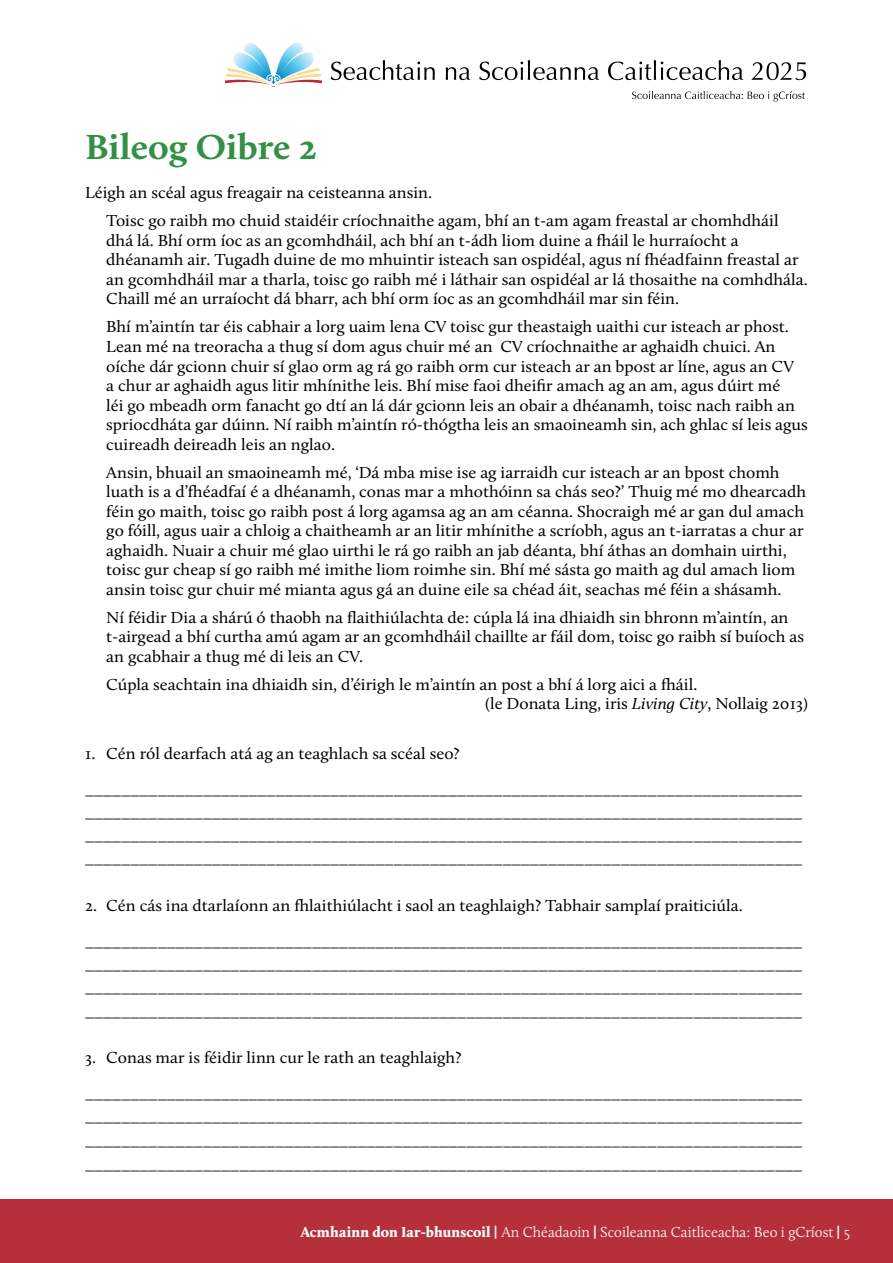
<style>
.page{position:relative;width:893px;height:1263px;background:#fff}
.page>*{position:absolute;margin:0;border:0;box-sizing:border-box;transform-origin:0 0}
.t1{font:700 36px "Calluna";color:#2f9142;scale:1.05 1}
.t2{font:16.5px/19.5px "Calluna";color:#000;scale:1.05 1}
.t3{font:300 15px "Calluna";color:#fff}
.s1{font-style:italic}
.s2{font-weight:900}
.s3{font-family:"Karmina";font-weight:700}
</style>
<div class="page">
<div style="left:0;top:1199px;width:893px;height:64px;background:#b6303b"></div>
<svg style="left:225px;top:43px;width:97px;height:44px"></svg>
<svg style="left:632px;top:91px;width:173px;height:11px"></svg>
<svg style="left:331px;top:60px;width:104px;height:20px"></svg>
<svg style="left:446px;top:67px;width:24px;height:13px"></svg>
<svg style="left:479px;top:60px;width:120px;height:20px"></svg>
<svg style="left:608px;top:60px;width:135px;height:20px"></svg>
<svg style="left:751px;top:62px;width:55px;height:18px"></svg>
<h1 class="t1" style="left:85px;top:125px;width:223px">Bileog Oibre 2</h1>
<p class="t2" style="left:106px;top:179px;width:642px;line-height:28px;text-indent:-21px">Léigh an scéal agus freagair na ceisteanna ansin.<br>Toisc go raibh mo chuid staidéir críochnaithe agam, bhí an t-am agam freastal ar chomhdháil</p>
<p class="t2" style="left:106px;top:231px;width:669px">dhá lá. Bhí orm íoc as an gcomhdháil, ach bhí an t-ádh liom duine a fháil le hurraíocht a dhéanamh air. Tugadh duine de mo mhuintir isteach san ospidéal, agus ní fhéadfainn freastal ar an gcomhdháil mar a tharla, toisc go raibh mé i láthair san ospidéal ar lá thosaithe na comhdhála.<br>Chaill mé an urraíocht dá bharr, ach bhí orm íoc as an gcomhdháil mar sin féin.</p>
<p class="t2" style="left:106px;top:317px;width:670px">Bhí m’aintín tar éis cabhair a lorg uaim lena CV toisc gur theastaigh uaithi cur isteach ar phost.<br>Lean mé na treoracha a thug sí dom agus chuir mé an CV críochnaithe ar aghaidh chuici. An oíche dár gcionn chuir sí glao orm ag rá go raibh orm cur isteach ar an bpost ar líne, agus an CV<br>a chur ar aghaidh agus litir mhínithe leis. Bhí mise faoi dheifir amach ag an am, agus dúirt mé<br>léi go mbeadh orm fanacht go dtí an lá dár gcionn leis an obair a dhéanamh, toisc nach raibh an spriocdháta gar dúinn. Ní raibh m’aintín ró-thógtha leis an smaoineamh sin, ach ghlac sí leis agus cuireadh deireadh leis an nglao.</p>
<p class="t2" style="left:106px;top:462px;width:668px">Ansin, bhuail an smaoineamh mé, ‘Dá mba mise ise ag iarraidh cur isteach ar an bpost chomh luath is a d’fhéadfaí é a dhéanamh, conas mar a mhothóinn sa chás seo?’ Thuig mé mo dhearcadh féin go maith, toisc go raibh post á lorg agamsa ag an am céanna. Shocraigh mé ar gan dul amach go fóill, agus uair a chloig a chaitheamh ar an litir mhínithe a scríobh, agus an t-iarratas a chur ar aghaidh. Nuair a chuir mé glao uirthi le rá go raibh an jab déanta, bhí áthas an domhain uirthi, toisc gur cheap sí go raibh mé imithe liom roimhe sin. Bhí mé sásta go maith ag dul amach liom ansin toisc gur chuir mé mianta agus gá an duine eile sa chéad áit, seachas mé féin a shásamh.</p>
<p class="t2" style="left:106px;top:607px;width:666px">Ní féidir Dia a shárú ó thaobh na flaithiúlachta de: cúpla lá ina dhiaidh sin bhronn m’aintín, an t-airgead a bhí curtha amú agam ar an gcomhdháil chaillte ar fáil dom, toisc go raibh sí buíoch as an gcabhair a thug mé di leis an CV.</p>
<p class="t2" style="left:485px;top:674px;width:309px;text-indent:-379px">Cúpla seachtain ina dhiaidh sin, d’éirigh le m’aintín an post a bhí á lorg aici a fháil.<br>(le Donata Ling, iris <span class="s1">Living City</span>, Nollaig 2013)</p>
<p class="t2" style="left:85px;top:735px;width:685px;line-height:36px">1. Cén ról dearfach atá ag an teaghlach sa scéal seo? _______________________________________________________________________________</p>
<p class="t2" style="left:85px;top:800px;width:685px;line-height:23.2px;text-align:justify">_______________________________________________________________________________ _______________________________________________________________________________ _______________________________________________________________________________</p>
<p class="t2" style="left:85px;top:887px;width:685px;line-height:36px">2. Cén cás ina dtarlaíonn an fhlaithiúlacht i saol an teaghlaigh? Tabhair samplaí praiticiúla. _______________________________________________________________________________</p>
<p class="t2" style="left:85px;top:953px;width:685px;line-height:23.2px;text-align:justify">_______________________________________________________________________________ _______________________________________________________________________________ _______________________________________________________________________________</p>
<p class="t2" style="left:85px;top:1039px;width:685px;line-height:36px">3. Conas mar is féidir linn cur le rath an teaghlaigh? _______________________________________________________________________________</p>
<p class="t2" style="left:85px;top:1105px;width:685px;line-height:23.7px;text-align:justify">_______________________________________________________________________________ _______________________________________________________________________________ _______________________________________________________________________________</p>
<p class="t3" style="left:301px;top:1223px;width:551px"><span class="s2">Acmhainn don Iar-bhunscoil</span> <span class="s3">|</span> An Chéadaoin <span class="s3">|</span> Scoileanna Caitliceacha: Beo i gCríost <span class="s3">|</span> 5</p>
</div>
